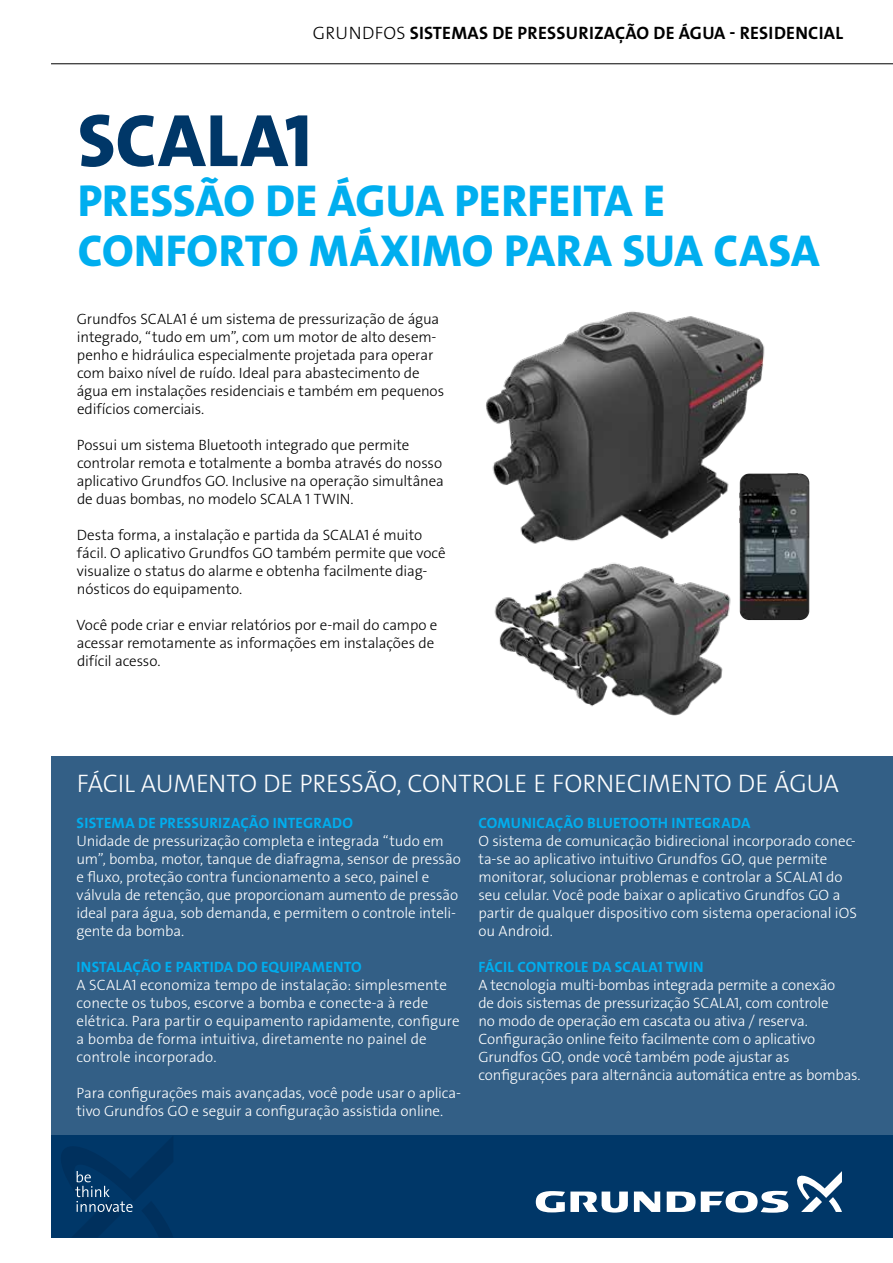
<style>
.page{position:relative;width:893px;height:1263px;background:#fff}
.page>*{position:absolute;margin:0;border:0;box-sizing:border-box;transform-origin:0 0}
.t1{font:75px "Grundfos The Sans V2 OT 8 XB";letter-spacing:.005em;color:#003768}
.t2{font:45px/49.8px "Grundfos The Sans V2 OT 8 XB";letter-spacing:.005em;color:#00aeef}
.t3{font:25.5px "Grundfos The Sans V2 OT 3 L";letter-spacing:-.01em;color:#fff}
.t4{font:18px "Grundfos The Sans V2 OT 7 B";letter-spacing:.015em;color:#000}
.t5{font:15px/18px "Grundfos The Sans V2 OT 3 L";letter-spacing:-.005em;color:#fff}
.t6{font:15px/18px "Grundfos The Sans V2 OT 3 L";letter-spacing:-.01em;color:#000}
.t7{font:15px "Grundfos The Sans V2 OT 7 B";letter-spacing:.015em;color:#00aeef}
.s1{font-family:"Grundfos The Sans V2 OT 3 L"}
</style>
<div class="page">
<div style="left:51px;top:1135px;width:842px;height:102px;background:#003768"></div>
<svg style="left:634px;top:1191px;width:26px;height:21px"></svg>
<svg style="left:536px;top:1191px;width:92px;height:21px"></svg>
<svg style="left:667px;top:1191px;width:121px;height:22px"></svg>
<svg style="left:797px;top:1171px;width:45px;height:41px"></svg>
<svg style="left:61px;top:1137px;width:112px;height:100px"></svg>
<div style="left:51px;top:756px;width:842px;height:379px;background:#335f86"></div>
<hr style="left:51px;top:63px;width:842px;height:1px;background:#000">
<img style="left:486px;top:311px;width:324px;height:302px">
<img style="left:739px;top:473px;width:70px;height:147px">
<img style="left:486px;top:489px;width:279px;height:227px">
<p class="t4" style="left:313px;top:21px;width:532px"><span class="s1">GRUNDFOS</span> SISTEMAS DE PRESSURIZAÇÃO DE ÁGUA - RESIDENCIAL</p>
<h1 class="t1" style="left:78px;top:93px;width:236px">SCALA1</h1>
<h2 class="t2" style="left:78px;top:176px;width:743px">PRESSÃO DE ÁGUA PERFEITA E<br>CONFORTO MÁXIMO PARA SUA CASA</h2>
<p class="t6" style="left:77px;top:310px;width:369px">Grundfos SCALA1 é um sistema de pressurização de água integrado, “tudo em um”, com um motor de alto desem&shy;penho e hidráulica especialmente projetada para operar com baixo nível de ruído. Ideal para abastecimento de água em instalações residenciais e também em pequenos edifícios comerciais.</p>
<p class="t6" style="left:77px;top:436px;width:369px">Possui um sistema Bluetooth integrado que permite controlar remota e totalmente a bomba através do nosso aplicativo Grundfos GO. Inclusive na operação simultânea de duas bombas, no modelo SCALA 1 TWIN.</p>
<p class="t6" style="left:77px;top:526px;width:370px">Desta forma, a instalação e partida da SCALA1 é muito fácil. O aplicativo Grundfos GO também permite que você visualize o status do alarme e obtenha facilmente diag&shy;nósticos do equipamento.</p>
<p class="t6" style="left:76px;top:616px;width:362px">Você pode criar e enviar relatórios por e-mail do campo e acessar remotamente as informações em instalações de difícil acesso.</p>
<h3 class="t3" style="left:77px;top:767px;width:764px">FÁCIL AUMENTO DE PRESSÃO, CONTROLE E FORNECIMENTO DE ÁGUA</h3>
<p class="t7" style="left:77px;top:813px;width:278px">SISTEMA DE PRESSURIZAÇÃO INTEGRADO</p>
<p class="t5" style="left:77px;top:832px;width:386px">Unidade de pressurização completa e integrada “tudo em um”, bomba, motor, tanque de diafragma, sensor de pressão e fluxo, proteção contra funcionamento a seco, painel e válvula de retenção, que proporcionam aumento de pressão ideal para água, sob demanda, e permitem o controle inteli&shy;gente da bomba.</p>
<p class="t7" style="left:77px;top:957px;width:287px">INSTALAÇÃO E PARTIDA DO EQUIPAMENTO</p>
<p class="t5" style="left:77px;top:976px;width:384px">A SCALA1 economiza tempo de instalação: simplesmente conecte os tubos, escorve a bomba e conecte-a à rede elétrica. Para partir o equipamento rapidamente, configure a bomba de forma intuitiva, diretamente no painel de controle incorporado.</p>
<p class="t5" style="left:77px;top:1084px;width:386px">Para configurações mais avançadas, você pode usar o aplica&shy;tivo Grundfos GO e seguir a configuração assistida online.</p>
<p class="t7" style="left:478px;top:813px;width:273px">COMUNICAÇÃO BLUETOOTH INTEGRADA</p>
<p class="t5" style="left:478px;top:832px;width:380px">O sistema de comunicação bidirecional incorporado conec&shy;ta-se ao aplicativo intuitivo Grundfos GO, que permite monitorar, solucionar problemas e controlar a SCALA1 do seu celular. Você pode baixar o aplicativo Grundfos GO a partir de qualquer dispositivo com sistema operacional iOS ou Android.</p>
<p class="t7" style="left:478px;top:957px;width:226px">FÁCIL CONTROLE DA SCALA1 TWIN</p>
<p class="t5" style="left:478px;top:976px;width:384px">A tecnologia multi-bombas integrada permite a conexão<br>de dois sistemas de pressurização SCALA1, com controle<br>no modo de operação em cascata ou ativa / reserva.<br>Configuração online feito facilmente com o aplicativo Grundfos GO, onde você também pode ajustar as configurações para alternância automática entre as bombas.</p>
</div>
